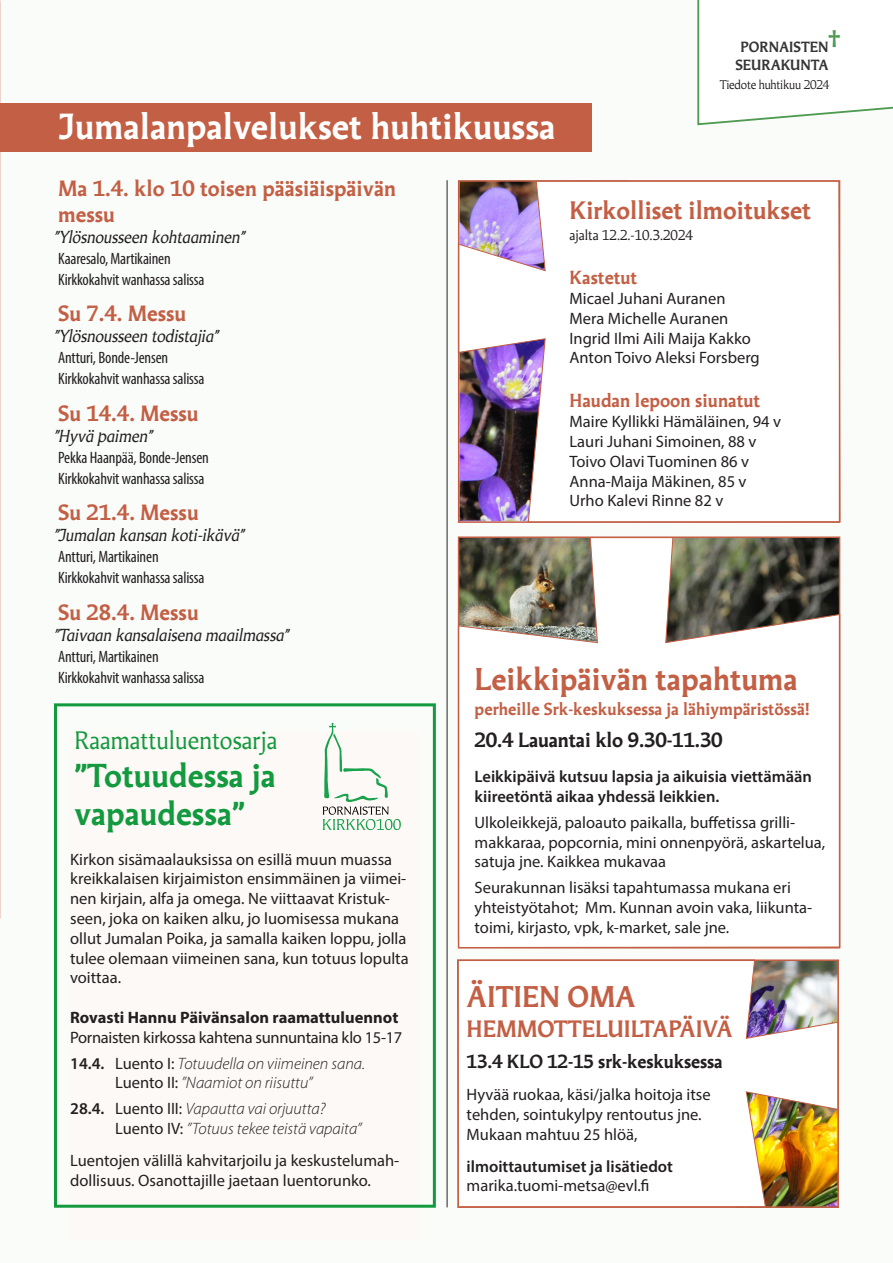
<style>
.page{position:relative;width:893px;height:1263px;background:#fff}
.page>*{position:absolute;margin:0;border:0;box-sizing:border-box;transform-origin:0 0}
.Ei_väliä{font:700 34.5px "Martti";color:#fff}
.t1{font:700 31.5px/37.8px "Martti";color:#13993e}
.t2{font:700 30px "Martti";color:#c35f44}
.t3{font:700 28.5px "Martti";color:#c35f44}
.Ei_väliä-2{font:700 26.85px "Martti";color:#4d9a50}
.Ei_väliä-3{font:700 24px "Martti";color:#c35f44}
.t4{font:24px "Martti";color:#13993e}
.t5{font:700 22.5px "Martti";color:#c35f44}
.t6{font:700 21px/25.2px "Martti";color:#c35f44}
.t7{font:700 19.5px "Martti";letter-spacing:-.01em;color:#231f20}
.t8{font:700 18px "Martti";color:#c35f44}
.t9{font:700 18px "Martti";letter-spacing:-.01em;color:#231f20}
.t10{font:16.5px/19.8px "Myriad Pro";color:#231f20}
.t11{font:condensed 16.5px "Myriad Pro";letter-spacing:-.01em;color:#231f20}
.t12{font:italic 300 16.5px/19.8px "Myriad Pro";color:#231f20;text-align:center}
.t13{font:600 16.5px/19.8px "Myriad Pro";color:#231f20}
.t14{font:italic 16.5px "Martti";letter-spacing:-.01em;color:#231f20}
.t15{font:16.5px "Myriad Pro";letter-spacing:-.02em;color:#231f20}
.t16{font:700 16.5px "Martti";color:#c35f44}
.t17{font:700 16.5px "Myriad Pro";color:#231f20}
.Ei_väliä-4{font:700 14.1px/17.9px "Martti";color:#363536;text-align:center}
.t18{font:13.5px "Martti";color:#231f20}
.t19{font:12px "Martti Display";letter-spacing:-.02em;color:#231f20}
.s1{font-weight:600;font-style:normal}
.s2{font-weight:400;font-style:normal}
.s3{font-weight:400}
</style>
<div class="page">
<hr style="left:0;top:0;width:1px;height:1263px;background:#fafcfa">
<div style="left:1px;top:0;width:892px;height:1263px;background:#fafcfa"></div>
<img style="left:0;top:0;width:1px;height:918px">
<svg style="left:697px;top:0;width:196px;height:700px"></svg>
<svg style="left:461px;top:539px;width:376px;height:161px"></svg>
<div style="left:458px;top:536px;width:382px;height:412px;border:2px solid #c35f44"></div>
<div style="left:0;top:103px;width:591px;height:49px;background:#c35f44"></div>
<svg style="left:461px;top:180px;width:380px;height:343px"></svg>
<div style="left:458px;top:180px;width:382px;height:343px;border:2px solid #c35f44"></div>
<hr style="left:447px;top:180px;width:1px;height:1027px;background:#231f20">
<div style="left:70px;top:731px;width:351px;height:509px;background:#fcf9f6"></div>
<img style="left:745px;top:962px;width:91px;height:243px">
<div style="left:457px;top:959px;width:382px;height:249px;border:2px solid #c35f44"></div>
<div style="left:54px;top:703px;width:382px;height:505px;border:3px solid #13993e"></div>
<svg style="left:323px;top:723px;width:78px;height:107px"></svg>
<p class="Ei_väliä" style="left:59px;top:104px;width:498px">Jumalanpalvelukset huhtikuussa</p>
<p class="Ei_väliä-2" style="left:828px;top:22px;width:13px">¤</p>
<p class="t19" style="left:720px;top:77px;width:111px">Tiedote huhtikuu 2024</p>
<p class="Ei_väliä-4" style="left:735px;top:38px;width:95px">PORNAISTEN<br>SEURAKUNTA</p>
<p class="t6" style="left:58px;top:176px;width:339px">Ma 1.4. klo 10 toisen pääsiäispäivän messu</p>
<p class="t14" style="left:54px;top:227px;width:193px">”Ylösnousseen kohtaaminen”</p>
<p class="t11" style="left:58px;top:248px;width:114px">Kaaresalo, Martikainen</p>
<p class="t11" style="left:58px;top:269px;width:148px">Kirkkokahvit wanhassa salissa</p>
<p class="t6" style="left:58px;top:300px;width:130px">Su 7.4. Messu</p>
<p class="t14" style="left:54px;top:326px;width:166px">”Ylösnousseen todistajia”</p>
<p class="t11" style="left:58px;top:348px;width:111px">Antturi, Bonde-Jensen</p>
<p class="t11" style="left:58px;top:369px;width:148px">Kirkkokahvit wanhassa salissa</p>
<p class="t6" style="left:58px;top:400px;width:142px">Su 14.4. Messu</p>
<p class="t14" style="left:54px;top:426px;width:100px">”Hyvä paimen”</p>
<p class="t11" style="left:58px;top:447px;width:152px">Pekka Haanpää, Bonde-Jensen</p>
<p class="t11" style="left:58px;top:468px;width:148px">Kirkkokahvit wanhassa salissa</p>
<p class="t6" style="left:58px;top:500px;width:142px">Su 21.4. Messu</p>
<p class="t14" style="left:54px;top:525px;width:192px">”Jumalan kansan koti-ikävä”</p>
<p class="t11" style="left:58px;top:547px;width:102px">Antturi, Martikainen</p>
<p class="t11" style="left:58px;top:568px;width:148px">Kirkkokahvit wanhassa salissa</p>
<p class="t6" style="left:58px;top:599px;width:142px">Su 28.4. Messu</p>
<p class="t14" style="left:54px;top:625px;width:237px">”Taivaan kansalaisena maailmassa”</p>
<p class="t11" style="left:58px;top:647px;width:102px">Antturi, Martikainen</p>
<p class="t11" style="left:58px;top:668px;width:148px">Kirkkokahvit wanhassa salissa</p>
<p class="t4" style="left:74px;top:726px;width:204px">Raamattuluentosarja</p>
<p class="t1" style="left:74px;top:756px;width:203px">”Totuudessa ja vapaudessa”</p>
<p class="t10" style="left:70px;top:849px;width:340px">Kirkon sisämaalauksissa on esillä muun muassa kreikkalaisen kirjaimiston ensimmäinen ja viimei&shy;nen kirjain, alfa ja omega. Ne viittaavat Kristuk&shy;seen, joka on kaiken alku, jo luomisessa mukana ollut Jumalan Poika, ja samalla kaiken loppu, jolla tulee olemaan viimeinen sana, kun totuus lopulta voittaa.</p>
<p class="t17" style="left:70px;top:1007px;width:330px">Rovasti Hannu Päivänsalon raamattuluennot</p>
<p class="t15" style="left:70px;top:1027px;width:334px">Pornaisten kirkossa kahtena sunnuntaina klo 15-17</p>
<p class="t12" style="left:70px;top:1054px;width:297px"><span class="s1">14.4.</span> <span class="s2">Luento I:</span> Totuudella on viimeinen sana.<br><span class="s2">Luento II:</span> ”Naamiot on riisuttu”</p>
<p class="t12" style="left:115px;top:1099px;width:248px;text-align:left;text-indent:-45px"><span class="s1">28.4.</span> <span class="s2">Luento III:</span> Vapautta vai orjuutta?<br><span class="s2">Luento IV:</span> ”Totuus tekee teistä vapaita”</p>
<p class="t10" style="left:70px;top:1150px;width:331px">Luentojen välillä kahvitarjoilu ja keskustelumah&shy;dollisuus. Osanottajille jaetaan luentorunko.</p>
<p class="Ei_väliä-3" style="left:569px;top:194px;width:243px">Kirkolliset ilmoitukset</p>
<p class="t18" style="left:569px;top:227px;width:125px">ajalta 12.2.-10.3.2024</p>
<p class="t8" style="left:569px;top:266px;width:69px">Kastetut</p>
<p class="t10" style="left:569px;top:288px;width:157px">Micael Juhani Auranen</p>
<p class="t10" style="left:569px;top:308px;width:160px">Mera Michelle Auranen</p>
<p class="t10" style="left:569px;top:328px;width:183px">Ingrid Ilmi Aili Maija Kakko</p>
<p class="t10" style="left:569px;top:348px;width:192px">Anton Toivo Aleksi Forsberg</p>
<p class="t8" style="left:569px;top:389px;width:192px">Haudan lepoon siunatut</p>
<p class="t10" style="left:569px;top:411px;width:213px">Maire Kyllikki Hämäläinen, 94 v</p>
<p class="t10" style="left:569px;top:431px;width:189px">Lauri Juhani Simoinen, 88 v</p>
<p class="t10" style="left:569px;top:451px;width:181px">Toivo Olavi Tuominen 86 v</p>
<p class="t10" style="left:569px;top:471px;width:179px">Anna-Maija Mäkinen, 85 v</p>
<p class="t10" style="left:569px;top:491px;width:155px">Urho Kalevi Rinne 82 v</p>
<p class="t2" style="left:475px;top:659px;width:325px">Leikkipäivän tapahtuma</p>
<p class="t16" style="left:475px;top:698px;width:337px">perheille Srk-keskuksessa ja lähiympäristössä!</p>
<p class="t7" style="left:475px;top:727px;width:250px">20.4 Lauantai klo 9.30-11.30</p>
<p class="t13" style="left:475px;top:766px;width:339px">Leikkipäivä kutsuu lapsia ja aikuisia viettämään kiireetöntä aikaa yhdessä leikkien.</p>
<p class="t10" style="left:475px;top:812px;width:352px">Ulkoleikkejä, paloauto paikalla, buffetissa grilli&shy;makkaraa, popcornia, mini onnenpyörä, askartelua, satuja jne. Kaikkea mukavaa</p>
<p class="t10" style="left:475px;top:877px;width:339px">Seurakunnan lisäksi tapahtumassa mukana eri yhteistyötahot; Mm. Kunnan avoin vaka, liikunta&shy;toimi, kirjasto, vpk, k-market, sale jne.</p>
<p class="t3" style="left:467px;top:977px;width:171px">ÄITIEN OMA</p>
<p class="t5" style="left:467px;top:1013px;width:268px">HEMMOTTELUILTAPÄIVÄ</p>
<p class="t9" style="left:467px;top:1050px;width:258px">13.4 KLO 12-15 srk-keskuksessa</p>
<p class="t10" style="left:467px;top:1084px;width:246px">Hyvää ruokaa, käsi/jalka hoitoja itse tehden, sointukylpy rentoutus jne.</p>
<p class="t13" style="left:467px;top:1118px;width:208px;line-height:31.8px"><span class="s3">Mukaan mahtuu 25 hlöä, </span>ilmoittautumiset ja lisätiedot</p>
<p class="t10" style="left:467px;top:1176px;width:184px">marika.tuomi-metsa@evl.fi</p>
</div>
